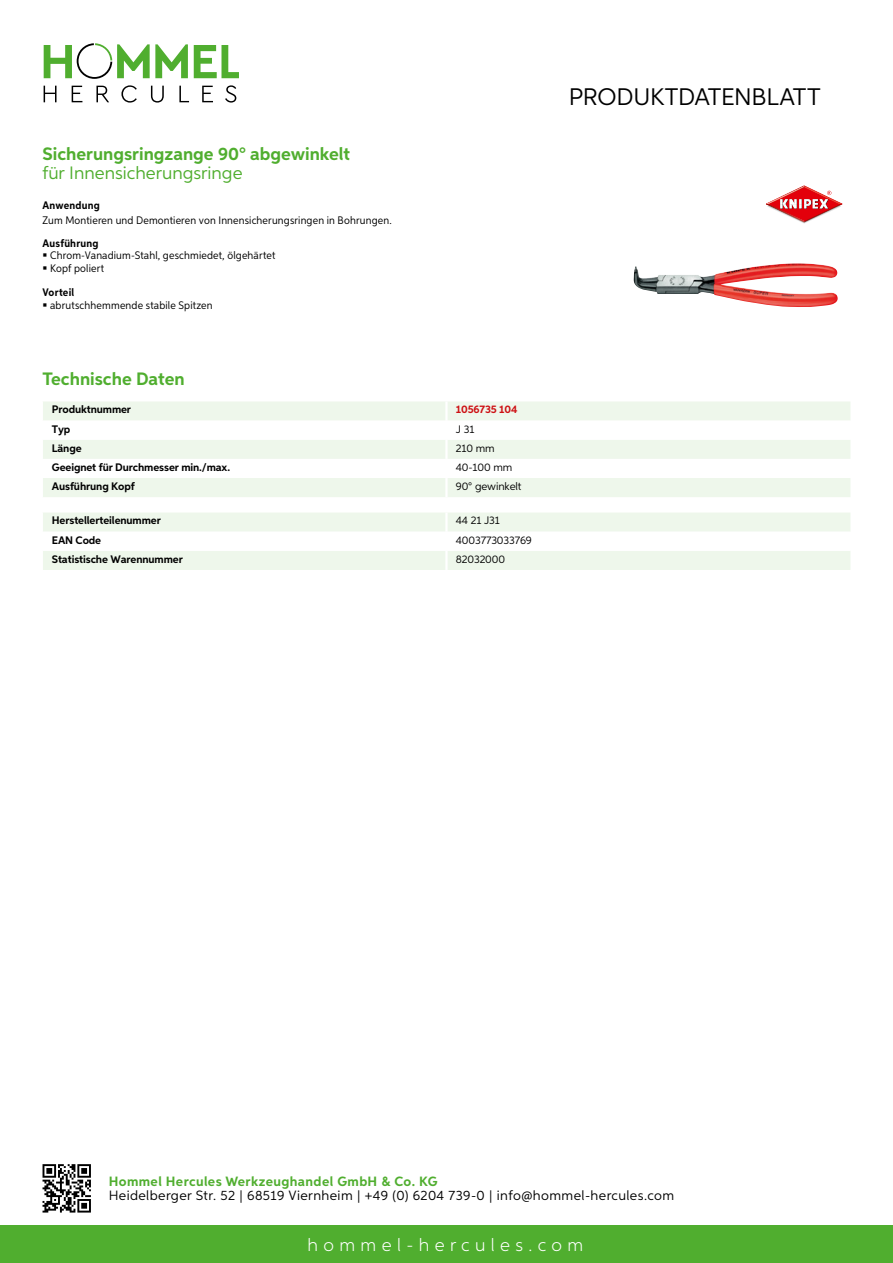
<style>
.page{position:relative;width:893px;height:1263px;background:#fff}
.page>*{position:absolute;margin:0;border:0;box-sizing:border-box;transform-origin:0 0}
.t1{font:24px "Aspira";letter-spacing:-.01em;color:#000}
.t2{font:700 18px "Aspira";color:#50ae2f}
.t3{font:18px "Aspira";color:#50ae2f}
.t4{font:300 18px "Aspira";letter-spacing:.3em;color:#fff}
.t5{font:13.5px "Aspira";letter-spacing:.03em;color:#000}
.t6{font:700 13.5px "Aspira";letter-spacing:.03em;color:#50ae2f}
.t7{font:10.95px/12.8px "Aspira Nar";letter-spacing:.015em;color:#000}
.t8{font:700 10.95px "Aspira";letter-spacing:-.01em;color:#000}
.t9{font:10.95px "Aspira";letter-spacing:-.01em;color:#000}
.t10{font:700 10.95px "Aspira Nar";letter-spacing:.02em;color:#000}
.t11{font:700 10.95px "Aspira";letter-spacing:-.01em;color:#cd1013}
</style>
<div class="page">
<div style="left:0;top:1226px;width:893px;height:37px;background:#50ae2f"></div>
<svg style="left:43px;top:1164px;width:48px;height:48px"></svg>
<svg style="left:194px;top:45px;width:45px;height:33px"></svg>
<svg style="left:44px;top:43px;width:144px;height:36px"></svg>
<svg style="left:44px;top:86px;width:13px;height:16px"></svg>
<svg style="left:72px;top:86px;width:10px;height:16px"></svg>
<svg style="left:96px;top:86px;width:13px;height:16px"></svg>
<svg style="left:121px;top:85px;width:16px;height:18px"></svg>
<svg style="left:151px;top:86px;width:13px;height:17px"></svg>
<svg style="left:179px;top:86px;width:10px;height:16px"></svg>
<svg style="left:202px;top:86px;width:11px;height:16px"></svg>
<svg style="left:225px;top:85px;width:11px;height:18px"></svg>
<div style="left:43px;top:401px;width:807px;height:96px;background:#eef7eb"></div>
<svg style="left:43px;top:421px;width:807px;height:57px"></svg>
<hr style="left:445px;top:401px;width:3px;height:20px;background:#fff">
<hr style="left:445px;top:421px;width:3px;height:19px;background:#fff">
<hr style="left:445px;top:440px;width:3px;height:19px;background:#fff">
<hr style="left:445px;top:459px;width:3px;height:19px;background:#fff">
<hr style="left:445px;top:478px;width:3px;height:19px;background:#fff">
<svg style="left:43px;top:513px;width:807px;height:57px"></svg>
<hr style="left:445px;top:551px;width:3px;height:19px;background:#fff">
<img style="left:634px;top:263px;width:204px;height:44px">
<svg style="left:766px;top:186px;width:76px;height:38px"></svg>
<h2 class="t2" style="left:43px;top:142px;width:309px">Sicherungsringzange 90° abgewinkelt</h2>
<h2 class="t3" style="left:43px;top:162px;width:201px">für Innensicherungsringe</h2>
<p class="t10" style="left:43px;top:199px;width:59px">Anwendung</p>
<p class="t7" style="left:43px;top:214px;width:351px">Zum Montieren und Demontieren von Innensicherungsringen in Bohrungen.</p>
<p class="t10" style="left:43px;top:236px;width:58px">Ausführung</p>
<p class="t7" style="left:50px;top:249px;width:227px">Chrom-Vanadium-Stahl, geschmiedet, ölgehärtet<br>Kopf poliert</p>
<p class="t10" style="left:43px;top:286px;width:33px">Vorteil</p>
<p class="t7" style="left:50px;top:299px;width:164px">abrutschhemmende stabile Spitzen</p>
<h2 class="t2" style="left:43px;top:367px;width:144px">Technische Daten</h2>
<p class="t8" style="left:52px;top:403px;width:81px">Produktnummer</p>
<p class="t11" style="left:456px;top:403px;width:63px">1056735 104</p>
<p class="t8" style="left:52px;top:422px;width:20px">Typ</p>
<p class="t9" style="left:456px;top:422px;width:20px">J 31</p>
<p class="t8" style="left:52px;top:441px;width:31px">Länge</p>
<p class="t9" style="left:456px;top:441px;width:40px">210 mm</p>
<p class="t8" style="left:52px;top:460px;width:180px">Geeignet für Durchmesser min./max.</p>
<p class="t9" style="left:456px;top:460px;width:58px">40-100 mm</p>
<p class="t8" style="left:52px;top:479px;width:84px">Ausführung Kopf</p>
<p class="t9" style="left:456px;top:479px;width:67px">90° gewinkelt</p>
<p class="t8" style="left:52px;top:514px;width:111px">Herstellerteilenummer</p>
<p class="t9" style="left:456px;top:514px;width:46px">44 21 J31</p>
<p class="t8" style="left:52px;top:533px;width:51px">EAN Code</p>
<p class="t9" style="left:456px;top:533px;width:78px">4003773033769</p>
<p class="t8" style="left:52px;top:552px;width:132px">Statistische Warennummer</p>
<p class="t9" style="left:456px;top:552px;width:51px">82032000</p>
<h1 class="t1" style="left:569px;top:82px;width:253px">Produktdatenblatt</h1>
<p class="t6" style="left:109px;top:1172px;width:330px">Hommel Hercules Werkzeughandel GmbH &amp; Co. KG</p>
<p class="t5" style="left:109px;top:1187px;width:567px">Heidelberger Str. 52 | 68519 Viernheim | +49 (0) 6204 739-0 | info@hommel-hercules.com</p>
<h2 class="t4" style="left:307px;top:1234px;width:277px">hommel-hercules.com</h2>
</div>
